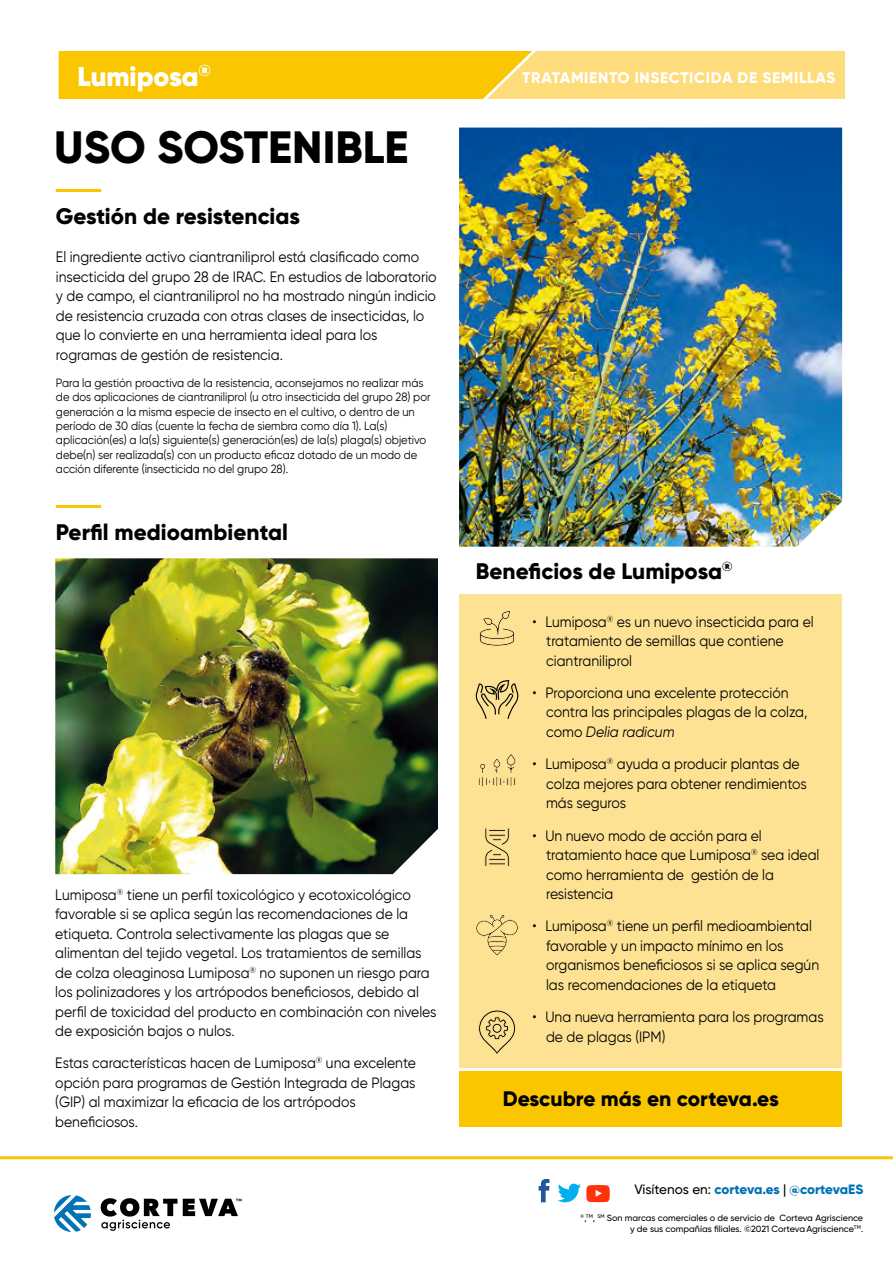
<style>
.page{position:relative;width:893px;height:1263px;background:#fff}
.page>*{position:absolute;margin:0;border:0;box-sizing:border-box;transform-origin:0 0}
.t1{font:800 45.15px "Gilroy";color:#000}
.t2{font:900 27.3px "Gilroy";color:#fff}
.t3{font:800 22.5px "Gilroy";color:#000}
.t4{font:800 21px "Gilroy";letter-spacing:-.005em;color:#000}
.t5{font:800 15.45px "Gilroy";letter-spacing:.045em;color:#fff}
.t6{font:15px/19.5px "Gilroy";color:#000;scale:.93 1}
.t7{font:800 13.5px "Gilroy";letter-spacing:-.015em;color:#0072b6}
.t8{font:12px/14.4px "Gilroy";color:#000;scale:.93 1}
.t9{font:500 9px/10.8px "Gilroy";color:#000;text-align:right}
.s1{font-style:italic}
.s2{font-weight:500;color:#000}
</style>
<div class="page">
<div style="left:459px;top:1071px;width:383px;height:56px;background:#fac600"></div>
<hr style="left:56px;top:189px;width:45px;height:3px;background:#fac600">
<hr style="left:56px;top:505px;width:45px;height:3px;background:#fac600">
<img style="left:55px;top:558px;width:383px;height:316px">
<div style="left:459px;top:594px;width:383px;height:473px;background:#fee294"></div>
<img style="left:459px;top:128px;width:383px;height:419px">
<svg style="left:476px;top:680px;width:42px;height:39px"></svg>
<svg style="left:476px;top:914px;width:42px;height:42px"></svg>
<svg style="left:485px;top:827px;width:25px;height:39px"></svg>
<svg style="left:479px;top:610px;width:36px;height:36px"></svg>
<svg style="left:478px;top:754px;width:38px;height:33px"></svg>
<svg style="left:478px;top:1010px;width:38px;height:44px"></svg>
<div style="left:474px;top:51px;width:371px;height:48px;background:#fedc7b"></div>
<div style="left:58px;top:51px;width:478px;height:48px;background:#fac600"></div>
<hr style="left:0;top:1156px;width:893px;height:3px;background:#fac600">
<svg style="left:54px;top:1195px;width:37px;height:37px"></svg>
<svg style="left:183px;top:1199px;width:59px;height:17px"></svg>
<svg style="left:101px;top:1198px;width:76px;height:33px"></svg>
<svg style="left:539px;top:1179px;width:10px;height:23px"></svg>
<svg style="left:558px;top:1183px;width:52px;height:19px"></svg>
<h2 class="t2" style="left:78px;top:59px;width:135px">Lumiposa<sup>®</sup></h2>
<p class="t5" style="left:522px;top:67px;width:315px">TRATAMIENTO INSECTICIDA DE SEMILLAS</p>
<h1 class="t1" style="left:54px;top:118px;width:356px">USO SOSTENIBLE</h1>
<h3 class="t3" style="left:56px;top:202px;width:245px">Gestión de resistencias</h3>
<p class="t6" style="left:56px;top:247px;width:411px">El ingrediente activo ciantraniliprol está clasificado como insecticida del grupo 28 de IRAC. En estudios de laboratorio y de campo, el ciantraniliprol no ha mostrado ningún indicio de resistencia cruzada con otras clases de insecticidas, lo que lo convierte en una herramienta ideal para los rogramas de gestión de resistencia.</p>
<p class="t8" style="left:56px;top:375px;width:404px">Para la gestión proactiva de la resistencia, aconsejamos no realizar más de dos aplicaciones de ciantraniliprol (u otro insecticida del grupo 28) por generación a la misma especie de insecto en el cultivo, o dentro de un período de 30 días (cuente la fecha de siembra como día 1). La(s) aplicación(es) a la(s) siguiente(s) generación(es) de la(s) plaga(s) objetivo debe(n) ser realizada(s) con un producto eficaz dotado de un modo de acción diferente (insecticida no del grupo 28).</p>
<h3 class="t3" style="left:56px;top:518px;width:234px">Perfil medioambiental</h3>
<p class="t6" style="left:55px;top:884px;width:411px">Lumiposa<sup>®</sup> tiene un perfil toxicológico y ecotoxicológico favorable si se aplica según las recomendaciones de la etiqueta. Controla selectivamente las plagas que se alimentan del tejido vegetal. Los tratamientos de semillas de colza oleaginosa Lumiposa<sup>®</sup> no suponen un riesgo para los polinizadores y los artrópodos beneficiosos, debido al perfil de toxicidad del producto en combinación con niveles de exposición bajos o nulos.</p>
<p class="t6" style="left:55px;top:1053px;width:389px">Estas características hacen de Lumiposa<sup>®</sup> una excelente opción para programas de Gestión Integrada de Plagas (GIP) al maximizar la eficacia de los artrópodos beneficiosos.</p>
<h3 class="t3" style="left:476px;top:557px;width:258px">Beneficios de Lumiposa<sup>®</sup></h3>
<p class="t6" style="left:546px;top:611px;width:289px;text-indent:-13px">• Lumiposa<sup>®</sup> es un nuevo insecticida para el tratamiento de semillas que contiene ciantraniliprol</p>
<p class="t6" style="left:546px;top:683px;width:282px;text-indent:-13px">• Proporciona una excelente protección contra las principales plagas de la colza, como <span class="s1">Delia radicum</span></p>
<p class="t6" style="left:546px;top:754px;width:282px;text-indent:-14px">• Lumiposa<sup>®</sup> ayuda a producir plantas de colza mejores para obtener rendimientos más seguros</p>
<p class="t6" style="left:546px;top:825px;width:295px;text-indent:-13px">• Un nuevo modo de acción para el tratamiento hace que Lumiposa<sup>®</sup> sea ideal como herramienta de gestión de la resistencia</p>
<p class="t6" style="left:546px;top:916px;width:295px;text-indent:-13px">• Lumiposa<sup>®</sup> tiene un perfil medioambiental favorable y un impacto mínimo en los organismos beneficiosos si se aplica según las recomendaciones de la etiqueta</p>
<p class="t6" style="left:546px;top:1007px;width:300px;text-indent:-13px">• Una nueva herramienta para los programas de de plagas (IPM)</p>
<h3 class="t4" style="left:503px;top:1085px;width:278px">Descubre más en corteva.es</h3>
<p class="t7" style="left:634px;top:1181px;width:230px"><span class="s2">Visítenos en:</span> corteva.es <span class="s2">|</span> @cortevaES</p>
<p class="t9" style="left:580px;top:1212px;width:284px"><sup>®</sup>,<sup>TM</sup>, <sup>SM</sup> Son marcas comerciales o de servicio de Corteva Agriscience y de sus compañías filiales. ©2021 CortevaAgriscience<sup>TM</sup>.</p>
</div>
